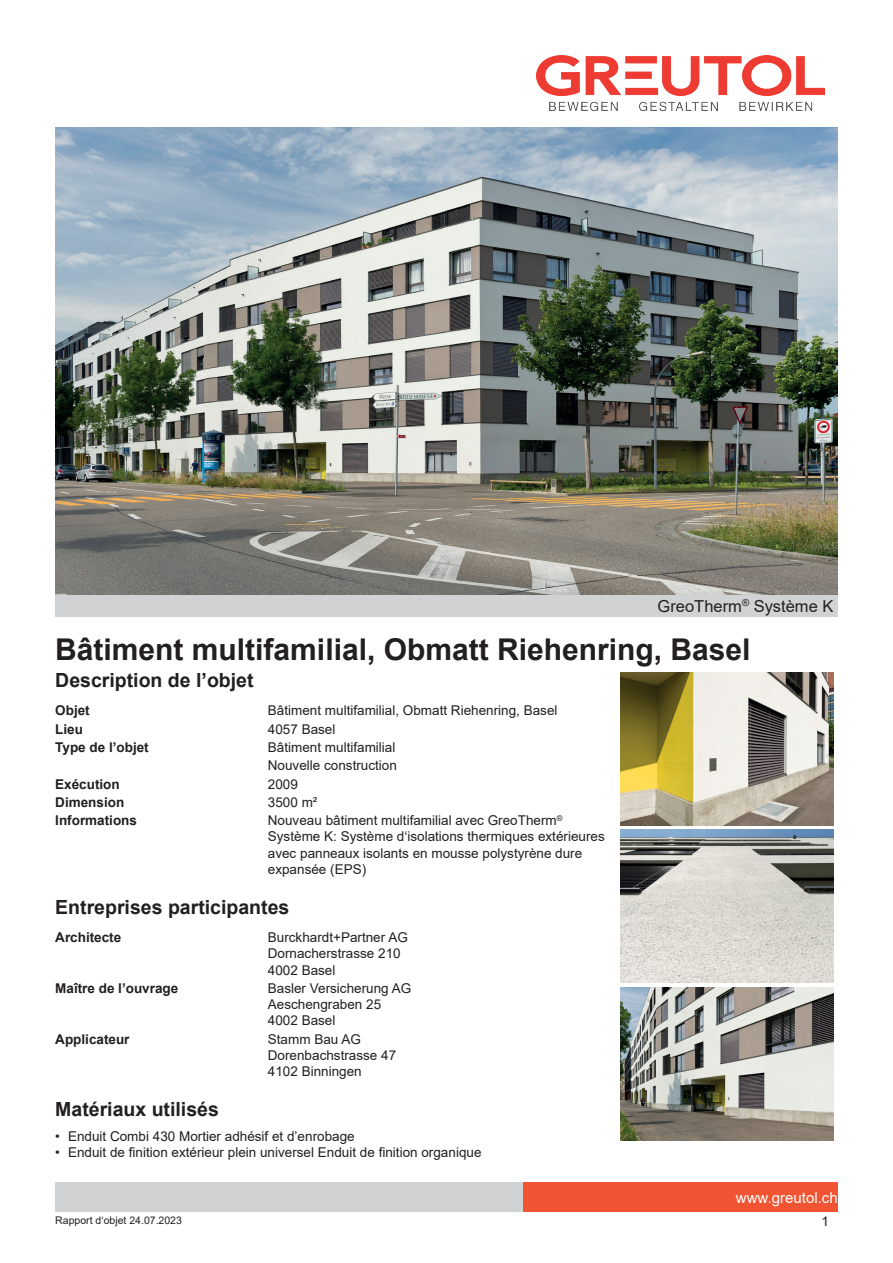
<style>
.page{position:relative;width:893px;height:1263px;background:#fff}
.page>*{position:absolute;margin:0;border:0;box-sizing:border-box;transform-origin:0 0}
.t1{font:700 30px "Arial";color:#231f20}
.t2{font:700 19.5px "Arial";color:#231f20}
.t3{font:16.5px "Arial";color:#231f20}
.t4{font:15px "Arial";color:#fff}
.t5{font:13.5px/16.2px "Arial";color:#231f20}
.t6{font:700 13.5px "Arial";color:#231f20}
.t7{font:10.5px "Arial";color:#231f20}
</style>
<div class="page">
<div style="left:523px;top:1182px;width:315px;height:30px;background:#f05433"></div>
<div style="left:55px;top:1182px;width:468px;height:30px;background:#d1d2d4"></div>
<img style="left:536px;top:55px;width:289px;height:55px">
<img style="left:55px;top:128px;width:783px;height:467px">
<div style="left:55px;top:595px;width:783px;height:22px;background:#d1d2d4"></div>
<img style="left:621px;top:672px;width:212px;height:153px">
<img style="left:621px;top:830px;width:212px;height:153px">
<img style="left:621px;top:987px;width:212px;height:153px">
<p class="t3" style="left:658px;top:595px;width:177px">GreoTherm<sup>®</sup> Système K</p>
<h1 class="t1" style="left:55px;top:628px;width:697px">Bâtiment multifamilial, Obmatt Riehenring, Basel</h1>
<h2 class="t2" style="left:55px;top:666px;width:200px">Description de l’objet</h2>
<p class="t6" style="left:55px;top:701px;width:36px">Objet</p>
<p class="t5" style="left:268px;top:702px;width:291px">Bâtiment multifamilial, Obmatt Riehenring, Basel</p>
<p class="t6" style="left:55px;top:719px;width:29px">Lieu</p>
<p class="t5" style="left:268px;top:721px;width:69px">4057 Basel</p>
<p class="t6" style="left:55px;top:738px;width:95px">Type de l’objet</p>
<p class="t5" style="left:268px;top:738px;width:131px;line-height:18.3px">Bâtiment multifamilial<br>Nouvelle construction</p>
<p class="t6" style="left:55px;top:774px;width:66px">Exécution</p>
<p class="t5" style="left:268px;top:776px;width:32px">2009</p>
<p class="t6" style="left:55px;top:793px;width:71px">Dimension</p>
<p class="t5" style="left:268px;top:794px;width:51px">3500 m²</p>
<p class="t6" style="left:55px;top:811px;width:83px">Informations</p>
<p class="t5" style="left:268px;top:812px;width:338px">Nouveau bâtiment multifamilial avec GreoTherm<sup>® </sup>Système K: Système d‘isolations thermiques extérieures avec panneaux isolants en mousse polystyrène dure expansée (EPS)</p>
<h2 class="t2" style="left:55px;top:893px;width:236px">Entreprises participantes</h2>
<p class="t6" style="left:55px;top:928px;width:68px">Architecte</p>
<p class="t5" style="left:268px;top:929px;width:141px">Burckhardt+Partner AG<br>Dornacherstrasse 210<br>4002 Basel</p>
<p class="t6" style="left:55px;top:979px;width:125px">Maître de l’ouvrage</p>
<p class="t5" style="left:268px;top:980px;width:145px">Basler Versicherung AG<br>Aeschengraben 25<br>4002 Basel</p>
<p class="t6" style="left:55px;top:1029px;width:76px">Applicateur</p>
<p class="t5" style="left:268px;top:1031px;width:130px">Stamm Bau AG<br>Dorenbachstrasse 47<br>4102 Binningen</p>
<h2 class="t2" style="left:55px;top:1095px;width:165px">Matériaux utilisés</h2>
<p class="t5" style="left:55px;top:1128px;width:301px">• Enduit Combi 430 Mortier adhésif et d’enrobage</p>
<p class="t5" style="left:55px;top:1144px;width:428px">• Enduit de finition extérieur plein universel Enduit de finition organique</p>
<p class="t7" style="left:55px;top:1213px;width:128px">Rapport d‘objet 24.07.2023</p>
<p class="t4" style="left:736px;top:1187px;width:103px">www.greutol.ch</p>
<p class="t5" style="left:821px;top:1213px;width:9px">1</p>
</div>
